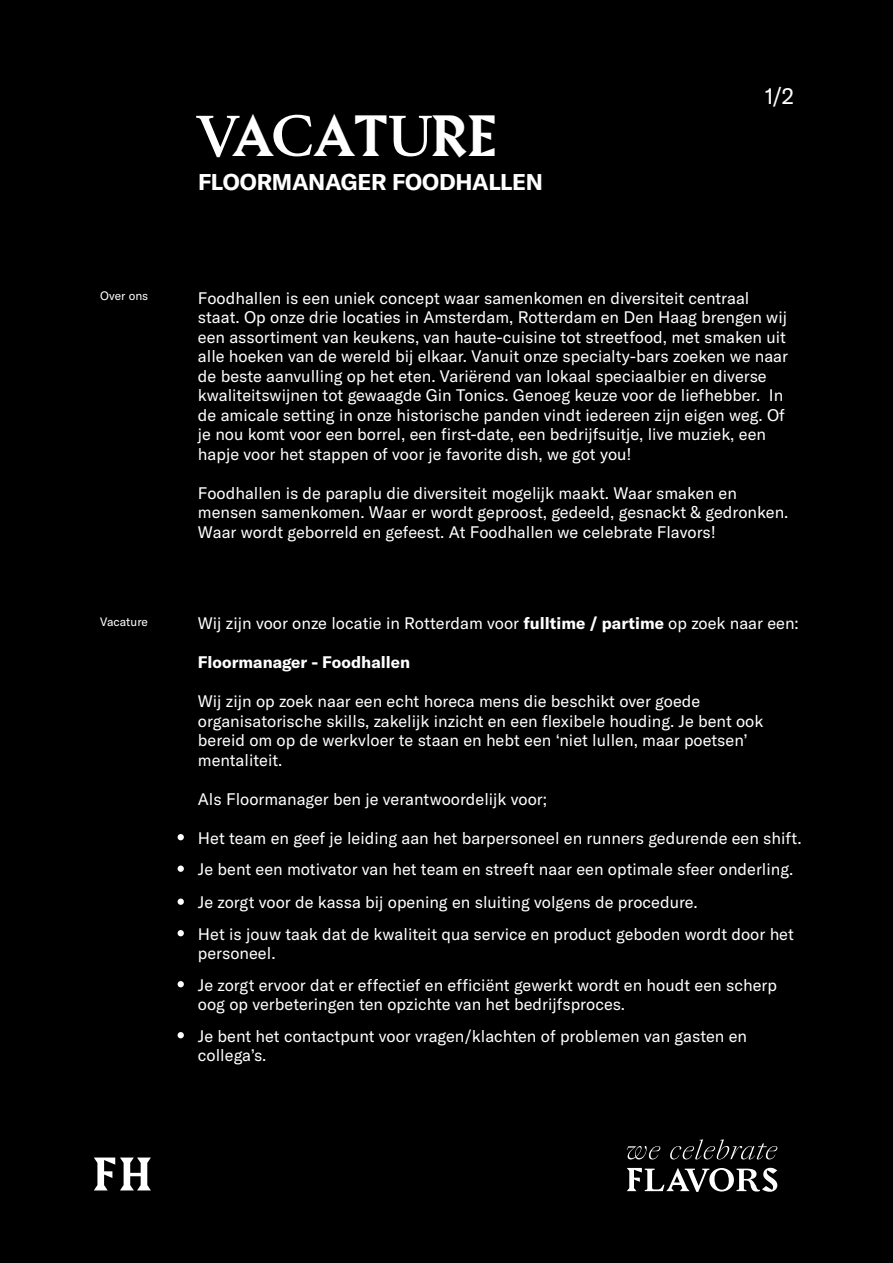
<style>
.page{position:relative;width:893px;height:1263px;background:#000001}
.page>*{position:absolute;margin:0;border:0;box-sizing:border-box;transform-origin:0 0}
.t1{font:500 49.95px "Harbour";color:#fff}
.t2{font:700 22.5px "GT America";letter-spacing:-.015em;color:#fff}
.t3{font:22.5px "GT America";color:#fff}
.t4{font:16.5px/19.5px "GT America";color:#fff}
.t5{font:700 16.5px "GT America";color:#fff}
.t6{font:12px "GT America";color:#fff}
.s1{font-family:"Sang Bleu Versailles";font-size:52.65px}
.s2{font-weight:700}
</style>
<div class="page">
<svg style="left:178px;top:834px;width:6px;height:6px"></svg>
<div style="left:178px;top:865px;width:6px;height:7px;background:#fff;border-radius:50%"></div>
<div style="left:178px;top:898px;width:6px;height:7px;background:#fff;border-radius:50%"></div>
<svg style="left:178px;top:930px;width:6px;height:6px"></svg>
<svg style="left:178px;top:981px;width:6px;height:6px"></svg>
<svg style="left:178px;top:1032px;width:6px;height:6px"></svg>
<svg style="left:627px;top:1146px;width:33px;height:10px"></svg>
<svg style="left:670px;top:1139px;width:107px;height:17px"></svg>
<svg style="left:627px;top:1168px;width:150px;height:24px"></svg>
<svg style="left:94px;top:1159px;width:57px;height:31px"></svg>
<p class="t6" style="left:100px;top:288px;width:50px">Over ons</p>
<p class="t6" style="left:100px;top:615px;width:49px">Vacature</p>
<h1 class="t1" style="left:198px;top:102px;width:301px"><span class="s1">V</span>A<span class="s1">C</span>AT<span class="s1">U</span>RE</h1>
<h2 class="t2" style="left:198px;top:168px;width:346px">FLOORMANAGER FOODHALLEN</h2>
<h2 class="t3" style="left:765px;top:83px;width:31px">1/2</h2>
<p class="t4" style="left:198px;top:288px;width:592px">Foodhallen is een uniek concept waar samenkomen en diversiteit centraal staat. Op onze drie locaties in Amsterdam, Rotterdam en Den Haag brengen wij een assortiment van keukens, van haute-cuisine tot streetfood, met smaken uit alle hoeken van de wereld bij elkaar. Vanuit onze specialty-bars zoeken we naar de beste aanvulling op het eten. Variërend van lokaal speciaalbier en diverse kwaliteitswijnen tot gewaagde Gin Tonics. Genoeg keuze voor de liefhebber. In de amicale setting in onze historische panden vindt iedereen zijn eigen weg. Of je nou komt voor een borrel, een first-date, een bedrijfsuitje, live muziek, een hapje voor het stappen of voor je favorite dish, we got you!</p>
<p class="t4" style="left:198px;top:483px;width:592px">Foodhallen is de paraplu die diversiteit mogelijk maakt. Waar smaken en mensen samenkomen. Waar er wordt geproost, gedeeld, gesnackt &amp; gedronken.<br>Waar wordt geborreld en gefeest. At Foodhallen we celebrate Flavors!</p>
<p class="t4" style="left:198px;top:613px;width:602px">Wij zijn voor onze locatie in Rotterdam voor <span class="s2">fulltime / partime</span> op zoek naar een:</p>
<p class="t5" style="left:198px;top:652px;width:214px">Floormanager - Foodhallen</p>
<p class="t4" style="left:198px;top:691px;width:567px">Wij zijn op zoek naar een echt horeca mens die beschikt over goede organisatorische skills, zakelijk inzicht en een flexibele houding. Je bent ook bereid om op de werkvloer te staan en hebt een ‘niet lullen, maar poetsen’ mentaliteit.</p>
<p class="t4" style="left:198px;top:789px;width:351px">Als Floormanager ben je verantwoordelijk voor;</p>
<p class="t4" style="left:198px;top:822px;width:605px;line-height:31.5px">Het team en geef je leiding aan het barpersoneel en runners gedurende een shift.<br>Je bent een motivator van het team en streeft naar een optimale sfeer onderling.</p>
<p class="t4" style="left:198px;top:886px;width:597px;line-height:31.5px">Je zorgt voor de kassa bij opening en sluiting volgens de procedure.<br>Het is jouw taak dat de kwaliteit qua service en product geboden wordt door het</p>
<p class="t4" style="left:198px;top:937px;width:581px;line-height:31.5px">personeel.<br>Je zorgt ervoor dat er effectief en efficiënt gewerkt wordt en houdt een scherp</p>
<p class="t4" style="left:198px;top:988px;width:551px;line-height:31.5px">oog op verbeteringen ten opzichte van het bedrijfsproces.<br>Je bent het contactpunt voor vragen/klachten of problemen van gasten en</p>
<p class="t4" style="left:198px;top:1045px;width:70px">collega’s.</p>
</div>
